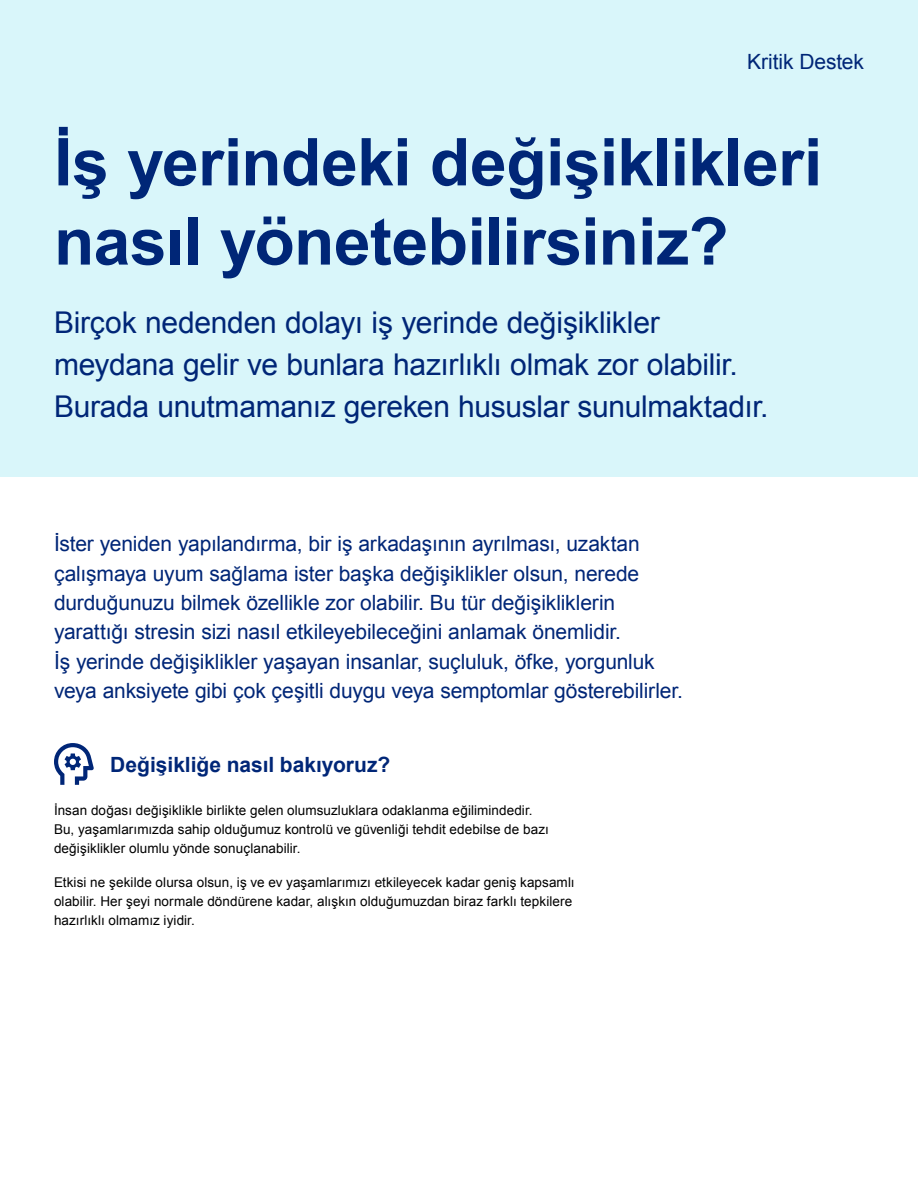
<style>
.page{position:relative;width:918px;height:1188px;background:#fff}
.page>*{position:absolute;margin:0;border:0;box-sizing:border-box;transform-origin:0 0}
.Headline{font:700 66px/79.2px "Arial";letter-spacing:-.01em;color:#002677}
.Intro{font:30px/42px "Arial";letter-spacing:-.01em;color:#002677}
.Intro-2{font:21px/29.4px "Arial";letter-spacing:-.01em;color:#002677}
.Subhead{font:700 21px "Arial";color:#002677}
.Product_label_-_Right_aligned{font:21px "Arial";letter-spacing:-.005em;color:#002677}
.Body{font:13.5px/18.9px "Arial";letter-spacing:.005em;color:#000}
</style>
<div class="page">
<div style="left:0;top:0;width:918px;height:476px;background:#d9f6fa"></div>
<svg style="left:54px;top:743px;width:40px;height:42px"></svg>
<p class="Product_label_-_Right_aligned" style="left:747px;top:48px;width:118px">Kritik Destek</p>
<p class="Headline" style="left:54px;top:125px;width:770px">İş yerindeki değişiklikleri nasıl yönetebilirsiniz?</p>
<p class="Intro" style="left:54px;top:302px;width:716px">Birçok nedenden dolayı iş yerinde değişiklikler meydana gelir ve bunlara hazırlıklı olmak zor olabilir.<br>Burada unutmamanız gereken hususlar sunulmaktadır.</p>
<p class="Intro-2" style="left:54px;top:529px;width:630px">İster yeniden yapılandırma, bir iş arkadaşının ayrılması, uzaktan çalışmaya uyum sağlama ister başka değişiklikler olsun, nerede durduğunuzu bilmek özellikle zor olabilir. Bu tür değişikliklerin yarattığı stresin sizi nasıl etkileyebileceğini anlamak önemlidir.<br>İş yerinde değişiklikler yaşayan insanlar, suçluluk, öfke, yorgunluk veya anksiyete gibi çok çeşitli duygu veya semptomlar gösterebilirler.</p>
<p class="Subhead" style="left:110px;top:750px;width:282px">Değişikliğe nasıl bakıyoruz?</p>
<p class="Body" style="left:54px;top:801px;width:496px">İnsan doğası değişiklikle birlikte gelen olumsuzluklara odaklanma eğilimindedir.<br>Bu, yaşamlarımızda sahip olduğumuz kontrolü ve güvenliği tehdit edebilse de bazı değişiklikler olumlu yönde sonuçlanabilir.</p>
<p class="Body" style="left:54px;top:873px;width:522px">Etkisi ne şekilde olursa olsun, iş ve ev yaşamlarımızı etkileyecek kadar geniş kapsamlı olabilir. Her şeyi normale döndürene kadar, alışkın olduğumuzdan biraz farklı tepkilere hazırlıklı olmamız iyidir.</p>
</div>
